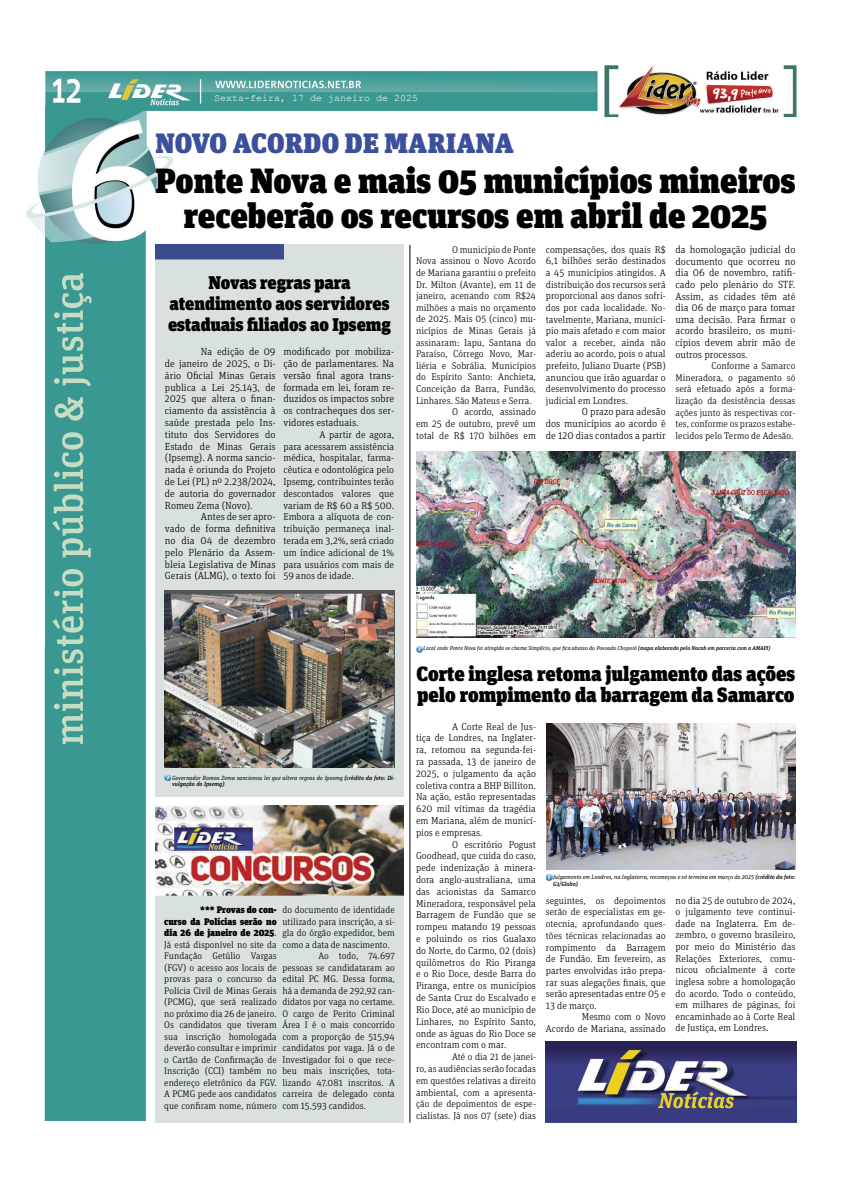
<style>
.page{position:relative;width:842px;height:1191px;background:#fff}
.page>*{position:absolute;margin:0;border:0;box-sizing:border-box;transform-origin:0 0}
.t1{font:900 35px/35px "Unit Slab Pro";color:#000;text-align:center}
.t2{font:900 28px "Unit Slab Pro";letter-spacing:.01em;color:#3b4f9a}
.t3{font:900 20.6px/21px "Unit Slab Pro";color:#000}
.t4{font:900 18.4px/21px "Unit Slab Pro";color:#000;text-align:center}
.t5{font:300 10.4px/11.6px "Unit Slab Pro";color:#000;text-align:justify}
.t6{font:300 10.3px/11.8px "Unit Slab Pro";color:#000;text-align:justify}
.t7{font:300 10px/11.8px "Unit Slab Pro";color:#000;text-align:justify}
.t8{font:10px "Courier New";color:#fff}
.t9{font:300 9.8px/11.6px "Unit Slab Pro";color:#000;text-align:justify}
.t10{font:300 9.7px/11.6px "Unit Slab Pro";color:#000;text-align:justify}
.t11{font:300 9.6px/11.5px "Unit Slab Pro";color:#000;text-align:justify}
.t12{font:italic 6px/6px "Unit Slab Pro";color:#000}
.t13{font:italic 5.6px "Unit Slab Pro";color:#000}
.s1{font-weight:500}
.s2{font-weight:900}
.s3{font-size:10px}
</style>
<div class="page">
<img style="left:27px;top:108px;width:146px;height:1012px">
<svg style="left:52px;top:273px;width:40px;height:471px;background:#5eaa9e"></svg>
<img style="left:45px;top:65px;width:751px;height:52px">
<div style="left:155px;top:895px;width:249px;height:227px;background:#d8e1df"></div>
<img style="left:155px;top:805px;width:249px;height:90px">
<hr style="left:409px;top:245px;width:1px;height:877px;background:#000">
<div style="left:155px;top:245px;width:249px;height:551px;background:#d8e1df"></div>
<img style="left:165px;top:590px;width:229px;height:177px">
<svg style="left:165px;top:775px;width:6px;height:6px"></svg>
<svg style="left:416px;top:646px;width:6px;height:6px"></svg>
<svg style="left:546px;top:874px;width:6px;height:6px"></svg>
<img style="left:416px;top:451px;width:380px;height:186px">
<img style="left:546px;top:723px;width:250px;height:146px">
<img style="left:546px;top:1041px;width:251px;height:81px">
<p class="t8" style="left:214px;top:92px;width:206px">Sexta-feira, 17 de janeiro de 2025</p>
<h2 class="t2" style="left:155px;top:122px;width:360px">NOVO ACORDO DE MARIANA</h2>
<h1 class="t1" style="left:156px;top:162px;width:641px">Ponte Nova e mais 05 municípios mineiros receberão os recursos em abril de 2025</h1>
<p class="t9" style="left:416px;top:243px;width:121px;text-indent:36px">O município de Ponte Nova assinou o Novo Acordo de Mariana garantiu o prefeito Dr. Milton (Avante), em 11 de janeiro, acenando com R$24 milhões a mais no orçamento de 2025. Mais 05 (cinco) mu&shy;nicípios de Minas Gerais já assinaram: Iapu, Santana do Paraíso, Córrego Novo, Mar&shy;liéria e Sobrália. Municípios do Espírito Santo: Anchieta, Conceição da Barra, Fundão, Linhares. São Mateus e Serra.</p>
<p class="t7" style="left:416px;top:406px;width:121px;text-indent:36px">O acordo, assinado em 25 de outubro, prevê um total de R$ 170 bilhões em</p>
<p class="t7" style="left:546px;top:243px;width:121px">compensações, dos quais R$ 6,1 bilhões serão destinados a 45 municípios atingidos. A distribuição dos recursos será proporcional aos danos sofri&shy;dos por cada localidade. No&shy;tavelmente, Mariana, municí&shy;pio mais afetado e com maior valor a receber, ainda não aderiu ao acordo, pois o atual prefeito, Juliano Duarte (PSB) anunciou que irão aguardar o desenvolvimento do processo judicial em Londres.</p>
<p class="t5" style="left:546px;top:405px;width:121px;text-indent:36px">O prazo para adesão dos municípios ao acordo é de 120 dias contados a partir</p>
<p class="t5" style="left:675px;top:243px;width:121px">da homologação judicial do documento que ocorreu no dia 06 de novembro, ratifi&shy;cado pelo plenário do STF.<br>Assim, as cidades têm até dia 06 de março para tomar uma decisão. Para firmar o acordo brasileiro, os muni&shy;cípios devem abrir mão de outros processos.</p>
<p class="t10" style="left:675px;top:360px;width:121px;text-indent:36px">Conforme a Samarco Mineradora, o pagamento só será efetuado após a forma&shy;lização da desistência dessas ações junto às respectivas cor&shy;tes, conforme os prazos estabe&shy;lecidos pelo Termo de Adesão.</p>
<h3 class="t4" style="left:168px;top:271px;width:225px">Novas regras para atendimento aos servidores estaduais filiados ao Ipsemg</h3>
<p class="t6" style="left:165px;top:345px;width:112px;text-indent:36px">Na edição de 09 de janeiro de 2025, o Di&shy;ário Oficial Minas Gerais publica a Lei 25.143, de 2025 que altera o finan&shy;ciamento da assistência à saúde prestada pelo Ins&shy;tituto dos Servidores do Estado de Minas Gerais (Ipsemg). A norma sancio&shy;nada é oriunda do Projeto de Lei (PL) nº 2.238/2024, de autoria do governador Romeu Zema (Novo).</p>
<p class="t5" style="left:165px;top:510px;width:112px;text-indent:36px">Antes de ser apro&shy;vado de forma definitiva no dia 04 de dezembro pelo Plenário da Assem&shy;bleia Legislativa de Minas Gerais (ALMG), o texto foi</p>
<p class="t5" style="left:283px;top:345px;width:112px">modificado por mobiliza&shy;ção de parlamentares. Na versão final agora trans&shy;formada em lei, foram re&shy;duzidos os impactos sobre os contracheques dos ser&shy;vidores estaduais.</p>
<p class="t7" style="left:283px;top:428px;width:112px;text-indent:36px">A partir de agora, para acessarem assistência médica, hospitalar, farma&shy;cêutica e odontológica pelo Ipsemg, contribuintes terão descontados valores que variam de R$ 60 a R$ 500.<br>Embora a alíquota de con&shy;tribuição permaneça inal&shy;terada em 3,2%, será criado um índice adicional de 1% para usuários com mais de 59 anos de idade.</p>
<p class="t13" style="left:423px;top:644px;width:349px">Local onde Ponte Nova foi atingida se chama Simplício, que fica abaixo do Povoado Chopotó <span class="s1">(mapa elaborado pelo Nacab em parceria com a AMAPI)</span></p>
<p class="t12" style="left:172px;top:774px;width:224px">Governador Romeu Zema sancionou lei que altera regras do Ipsemg <span class="s1">(crédito da foto: Di&shy;vulgação do Ipsemg)</span></p>
<p class="t11" style="left:164px;top:904px;width:114px;text-indent:36px"><span class="s2">*** Provas do con&shy;curso da Polícias serão no dia 26 de janeiro de 2025</span>.<br>Já está disponível no site da Fundação Getúlio Vargas (FGV) o acesso aos locais de provas para o concurso da Polícia Civil de Minas Gerais (PCMG), que será realizado no próximo dia 26 de janeiro.<br>Os candidatos que tiveram sua inscrição homologada deverão consultar e imprimir o Cartão de Confirmação de Inscrição (CCI) também no endereço eletrônico da FGV.<br>A PCMG pede aos candidatos que confiram nome, número</p>
<p class="t11" style="left:282px;top:904px;width:114px">do documento de identidade</p>
<p class="t11" style="left:282px;top:915px;width:114px">utilizado para inscrição, a si-</p>
<p class="t11" style="left:282px;top:927px;width:114px">gla do órgão expedidor, bem</p>
<p class="t11" style="left:282px;top:938px;width:109px">como a data de nascimento.</p>
<p class="t11" style="left:318px;top:950px;width:78px">Ao todo, 74.697</p>
<p class="t11" style="left:282px;top:961px;width:114px">pessoas se candidataram ao</p>
<p class="t11" style="left:282px;top:973px;width:114px">edital PC MG. Dessa forma,</p>
<p class="t11" style="left:282px;top:984px;width:114px">há a demanda de 292,92 can-</p>
<p class="t11" style="left:282px;top:996px;width:114px">didatos por vaga no certame.</p>
<p class="t11" style="left:282px;top:1007px;width:114px">O cargo de Perito Criminal</p>
<p class="t11" style="left:282px;top:1019px;width:114px">Área I é o mais concorrido</p>
<p class="t11" style="left:282px;top:1030px;width:114px">com a proporção de 515,94</p>
<p class="t11" style="left:282px;top:1042px;width:114px">candidatos por vaga. Já o de</p>
<p class="t11" style="left:282px;top:1053px;width:114px">Investigador foi o que rece-</p>
<p class="t11" style="left:282px;top:1065px;width:114px">beu mais inscrições, tota-</p>
<p class="t11" style="left:282px;top:1076px;width:114px">lizando 47.081 inscritos. A</p>
<p class="t11" style="left:282px;top:1088px;width:114px">carreira de delegado conta</p>
<p class="t11" style="left:282px;top:1099px;width:85px">com 15.593 candidos.</p>
<h3 class="t3" style="left:417px;top:662px;width:380px">Corte inglesa retoma julgamento das ações pelo rompimento da barragem da Samarco</h3>
<p class="t7" style="left:416px;top:720px;width:121px;text-indent:36px">A Corte Real de Jus&shy;tiça de Londres, na Inglater&shy;ra, retomou na segunda-fei&shy;ra passada, 13 de janeiro de 2025, o julgamento da ação coletiva contra a BHP Billiton.<br>Na ação, estão representadas 620 mil vítimas da tragédia em Mariana, além de municí&shy;pios e empresas.</p>
<p class="t7" style="left:416px;top:838px;width:121px;text-indent:36px">O escritório Pogust Goodhead, que cuida do caso, pede indenização à minera&shy;dora anglo-australiana, uma das acionistas da Samarco Mineradora, responsável pela Barragem de Fundão que se rompeu matando 19 pessoas e poluindo os rios Gualaxo do Norte, do Carmo, 02 (dois) quilômetros do Rio Piranga e o Rio Doce, desde Barra do Piranga, entre os municípios de Santa Cruz do Escalvado e Rio Doce, até ao município de Linhares, no Espírito Santo, onde as águas do Rio Doce se encontram com o mar.</p>
<p class="t9" style="left:416px;top:1050px;width:121px;text-indent:36px">Até o dia 21 de janei&shy;ro, as audiências serão focadas em questões relativas a direito ambiental, com a apresenta&shy;ção de depoimentos de espe&shy;cialistas. Já nos 07 (sete) dias</p>
<p class="t12" style="left:553px;top:874px;width:244px">Julgamento em Londres, na Inglaterra, recomeçou e só termina em março de 2025 <span class="s1">(crédito da foto:<br>G1/Globo)</span></p>
<p class="t9" style="left:546px;top:894px;width:121px">seguintes, os depoimentos serão de especialistas em ge&shy;otecnia, aprofundando ques&shy;tões técnicas relaciona<span class="s3">das ao</span></p>
<p class="t7" style="left:546px;top:941px;width:121px">rompimento da Barragem de Fundão. Em fevereiro, as partes envolvidas irão prepa&shy;rar suas alegações finais, que serão apresentadas entre 05 e 13 de março.</p>
<p class="t7" style="left:546px;top:1010px;width:121px;text-align:right">Mesmo com o Novo<br>Acordo de Mariana, assinado</p>
<p class="t7" style="left:675px;top:894px;width:121px">no dia 25 de outubro de 2024, o julgamento teve continui&shy;dade na Inglaterra. Em de&shy;zembro, o governo brasileiro, por meio do Ministério das Relações Exteriores, comu&shy;nicou oficialmente à corte inglesa sobre a homologação do acordo. Todo o conteúdo, em milhares de páginas, foi encaminhado ao à Corte Real de Justiça, em Londres.</p>
</div>
